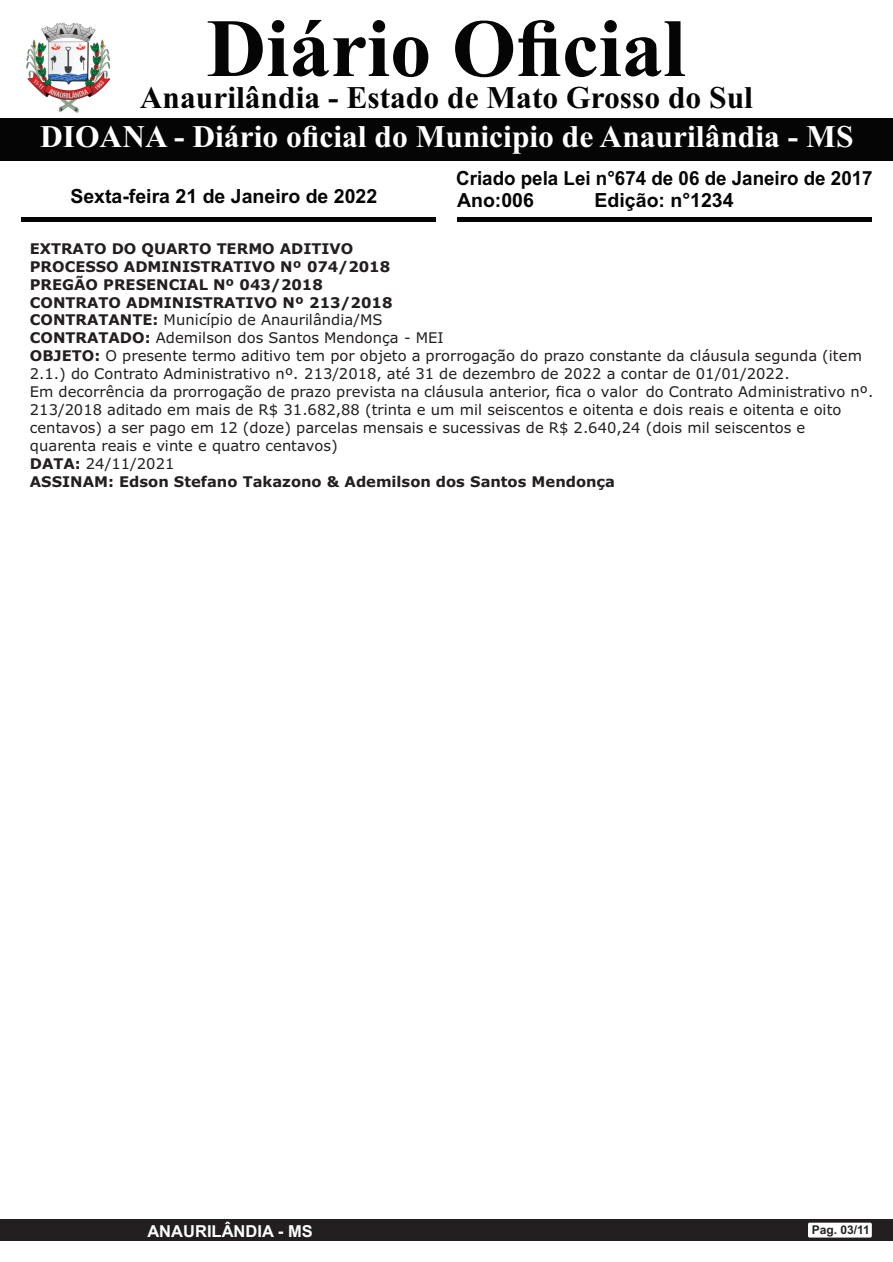
<style>
.page{position:relative;width:893px;height:1262px;background:#fff}
.page>*{position:absolute;margin:0;border:0;box-sizing:border-box;transform-origin:0 0}
.t1{font:700 82.5px "Times New Roman";color:#040504}
.t2{font:700 31.5px "Times New Roman";color:#fff}
.t3{font:700 31.5px "Times New Roman";color:#040504}
.t4{font:700 19.5px "Arial";color:#040504}
.t5{font:700 19.5px "Arial";color:#040504;scale:.96 1}
.t6{font:700 16.5px "Arial";color:#fff}
.t7{font:14.7px/17.9px "Verdana";color:#231f20}
.t8{font:700 12px "Arial";color:#231f20}
.s1{font-weight:700}
</style>
<div class="page">
<div style="left:0;top:1219px;width:892px;height:21px;background:#231f20"></div>
<div style="left:808px;top:1222px;width:63px;height:15px;background:#fff;border-radius:2px"></div>
<div style="left:0;top:118px;width:892px;height:43px;background:#040504"></div>
<div style="left:21px;top:217px;width:415px;height:5px;background:#040504"></div>
<div style="left:457px;top:217px;width:414px;height:5px;background:#040504"></div>
<img style="left:26px;top:23px;width:85px;height:90px">
<h1 class="t1" style="left:207px;top:20px;width:480px">Diário Oficial</h1>
<h2 class="t3" style="left:140px;top:87px;width:614px">Anaurilândia - Estado de Mato Grosso do Sul</h2>
<h2 class="t2" style="left:40px;top:126px;width:814px">DIOANA - Diário oficial do Municipio de Anaurilândia - MS</h2>
<h3 class="t5" style="left:456px;top:171px;width:435px">Criado pela Lei n°674 de 06 de Janeiro de 2017</h3>
<h3 class="t4" style="left:70px;top:189px;width:308px">Sexta-feira 21 de Janeiro de 2022</h3>
<h3 class="t4" style="left:457px;top:193px;width:78px">Ano:006</h3>
<h3 class="t4" style="left:594px;top:193px;width:140px">Edição: n°1234</h3>
<p class="t7" style="left:30px;top:241px;width:845px"><span class="s1">EXTRATO DO QUARTO TERMO ADITIVO<br>PROCESSO ADMINISTRATIVO Nº 074/2018<br>PREGÃO PRESENCIAL Nº 043/2018<br>CONTRATO ADMINISTRATIVO Nº 213/2018<br>CONTRATANTE:</span> Município de Anaurilândia/MS<br><span class="s1">CONTRATADO:</span> Ademilson dos Santos Mendonça - MEI<br><span class="s1">OBJETO:</span> O presente termo aditivo tem por objeto a prorrogação do prazo constante da cláusula segunda (item 2.1.) do Contrato Administrativo nº. 213/2018, até 31 de dezembro de 2022 a contar de 01/01/2022.<br>Em decorrência da prorrogação de prazo prevista na cláusula anterior, fica o valor do Contrato Administrativo nº.<br>213/2018 aditado em mais de R$ 31.682,88 (trinta e um mil seiscentos e oitenta e dois reais e oitenta e oito centavos) a ser pago em 12 (doze) parcelas mensais e sucessivas de R$ 2.640,24 (dois mil seiscentos e quarenta reais e vinte e quatro centavos)<br><span class="s1">DATA:</span> 24/11/2021<br><span class="s1">ASSINAM: Edson Stefano Takazono &amp; Ademilson dos Santos Mendonça</span></p>
<p class="t6" style="left:147px;top:1224px;width:167px">ANAURILÂNDIA - MS</p>
<p class="t8" style="left:811px;top:1225px;width:60px">Pag. 03/11</p>
</div>
